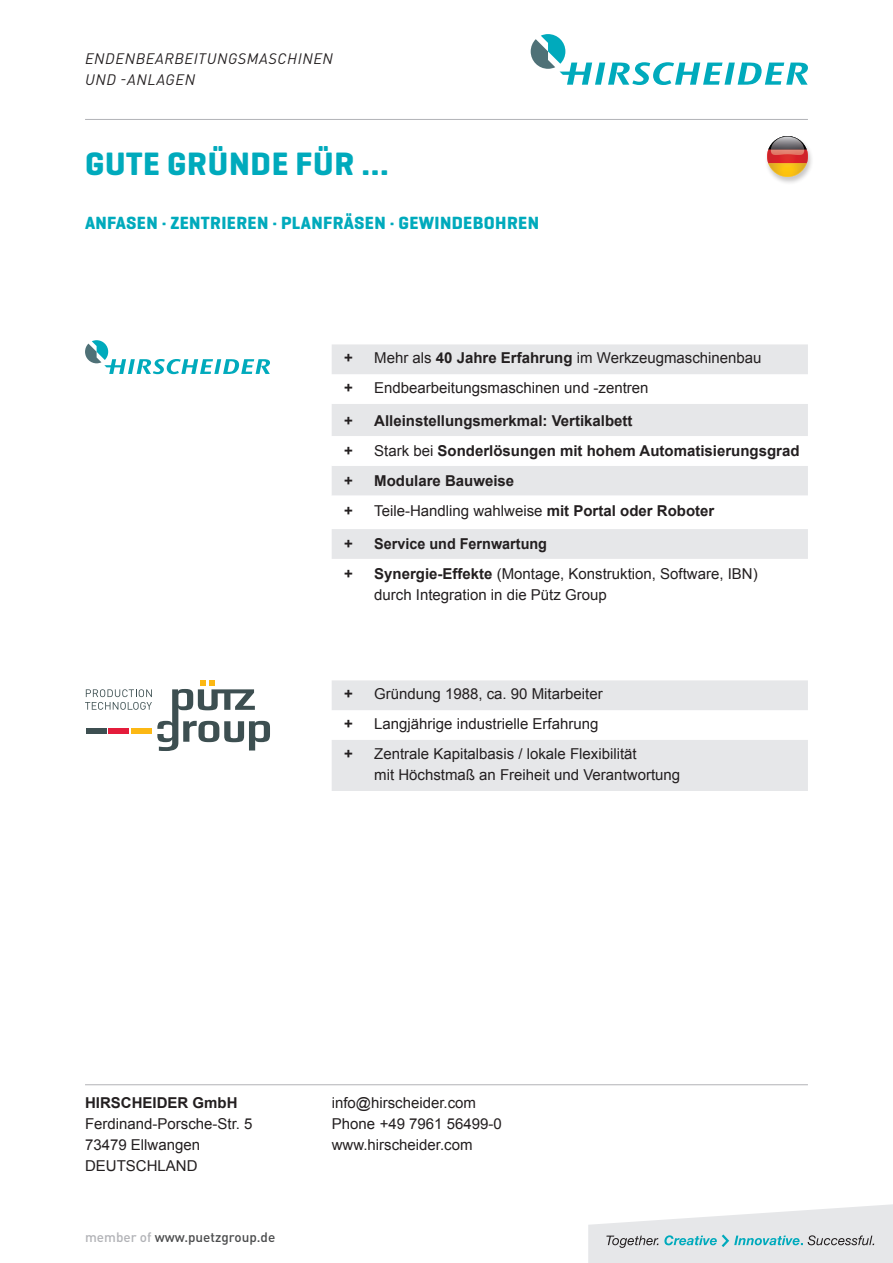
<style>
.page{position:relative;width:893px;height:1263px;background:#fff}
.page>*{position:absolute;margin:0;border:0;box-sizing:border-box;transform-origin:0 0}
.t1{font:700 33px "Geogrotesque";letter-spacing:.02em;color:#00aabc}
.t2{font:700 18px "Geogrotesque";letter-spacing:.02em;color:#00aabc}
.t3{font:15px/21px "Arial";color:#231f20}
.t4{font:700 15px "Arial";color:#231f20}
.t5{font:italic 15px/21px "DIN Pro";letter-spacing:.04em;color:#231f20}
.t6{font:700 15px "Arial";color:#231f20;scale:.96 1}
.t7{font:500 13.5px "DIN Pro";color:#4b4c4d}
.s1{font-weight:700}
.s2{font-weight:400}
.s3{color:#b2b3b7}
</style>
<div class="page">
<hr style="left:85px;top:119px;width:723px;height:1px;background:#b2b3b7">
<hr style="left:85px;top:1084px;width:723px;height:1px;background:#b2b3b7">
<svg style="left:531px;top:34px;width:277px;height:51px"></svg>
<div style="left:764px;top:135px;width:50px;height:51px;background:#231f20;opacity:.25"></div>
<svg style="left:767px;top:136px;width:41px;height:41px"></svg>
<img style="left:771px;top:137px;width:33px;height:18px">
<svg style="left:588px;top:1204px;width:305px;height:59px"></svg>
<svg style="left:332px;top:680px;width:476px;height:111px;fill:#e6e7e9"></svg>
<svg style="left:332px;top:344px;width:476px;height:92px;fill:#e6e7e9"></svg>
<div style="left:332px;top:466px;width:476px;height:30px;background:#e6e7e9"></div>
<div style="left:332px;top:529px;width:476px;height:30px;background:#e6e7e9"></div>
<svg style="left:85px;top:340px;width:185px;height:34px"></svg>
<svg style="left:85px;top:680px;width:185px;height:71px"></svg>
<p class="t5" style="left:85px;top:48px;width:249px">ENDENBEARBEITUNGSMASCHINEN<br>UND -ANLAGEN</p>
<h1 class="t1" style="left:85px;top:143px;width:305px">GUTE GRÜNDE FÜR ...</h1>
<p class="t2" style="left:85px;top:212px;width:455px">ANFASEN · ZENTRIEREN · PLANFRÄSEN · GEWINDEBOHREN</p>
<p class="t4" style="left:344px;top:348px;width:10px">+</p>
<p class="t3" style="left:374px;top:347px;width:389px">Mehr als <span class="s1">40 Jahre Erfahrung</span> im Werkzeugmaschinenbau</p>
<p class="t4" style="left:344px;top:378px;width:10px">+</p>
<p class="t3" style="left:374px;top:377px;width:276px">Endbearbeitungsmaschinen und -zentren</p>
<p class="t4" style="left:344px;top:411px;width:10px">+</p>
<p class="t4" style="left:374px;top:411px;width:260px">Alleinstellungsmerkmal: Vertikalbett</p>
<p class="t4" style="left:344px;top:441px;width:10px">+</p>
<p class="t4" style="left:374px;top:441px;width:427px"><span class="s2">Stark bei</span> Sonderlösungen mit hohem Automatisierungsgrad</p>
<p class="t4" style="left:344px;top:471px;width:10px">+</p>
<p class="t4" style="left:374px;top:471px;width:142px">Modulare Bauweise</p>
<p class="t4" style="left:344px;top:501px;width:10px">+</p>
<p class="t3" style="left:374px;top:500px;width:342px">Teile-Handling wahlweise <span class="s1">mit Portal oder Roboter</span></p>
<p class="t4" style="left:344px;top:534px;width:10px">+</p>
<p class="t6" style="left:374px;top:534px;width:182px">Service und Fernwartung</p>
<p class="t4" style="left:344px;top:564px;width:10px">+</p>
<p class="t3" style="left:374px;top:563px;width:385px"><span class="s1">Synergie-Effekte</span> (Montage, Konstruktion, Software, IBN) durch Integration in die Pütz Group</p>
<p class="t4" style="left:344px;top:684px;width:10px">+</p>
<p class="t3" style="left:374px;top:683px;width:230px">Gründung 1988, ca. 90 Mitarbeiter</p>
<p class="t4" style="left:344px;top:714px;width:10px">+</p>
<p class="t3" style="left:374px;top:713px;width:226px">Langjährige industrielle Erfahrung</p>
<p class="t4" style="left:344px;top:744px;width:10px">+</p>
<p class="t3" style="left:374px;top:743px;width:307px">Zentrale Kapitalbasis / lokale Flexibilität<br>mit Höchstmaß an Freiheit und Verantwortung</p>
<p class="t4" style="left:85px;top:1093px;width:154px">HIRSCHEIDER GmbH</p>
<p class="t3" style="left:85px;top:1113px;width:169px">Ferdinand-Porsche-Str. 5<br>73479 Ellwangen<br>DEUTSCHLAND</p>
<p class="t7" style="left:85px;top:1228px;width:192px"><span class="s3">member of</span> www.puetzgroup.de</p>
<p class="t3" style="left:332px;top:1092px;width:172px">info@hirscheider.com<br>Phone +49 7961 56499-0 www.hirscheider.com</p>
</div>
